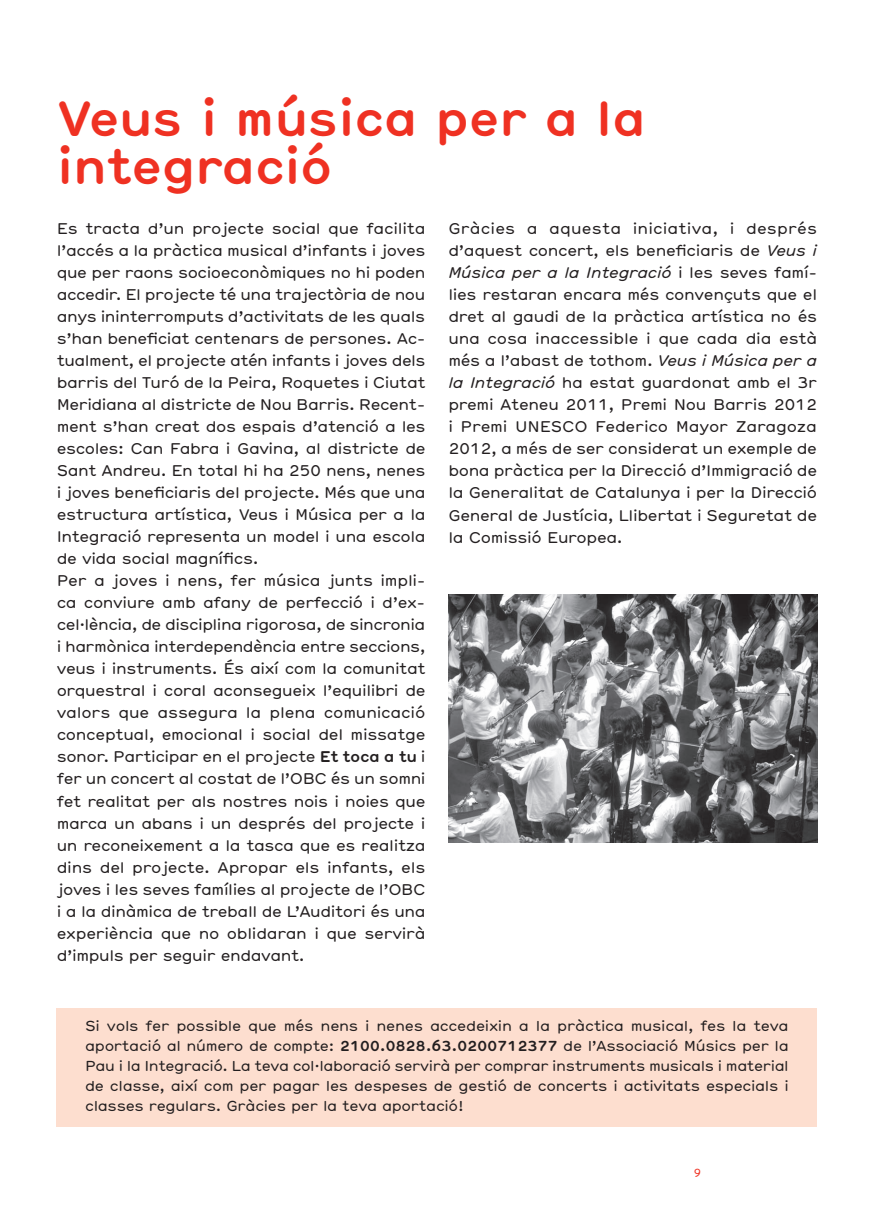
<style>
.page{position:relative;width:874px;height:1225px;background:#fff}
.page>*{position:absolute;margin:0;border:0;box-sizing:border-box;transform-origin:0 0}
.t1{font:700 48px/48px "Hermes";letter-spacing:-.025em;color:#ef3122}
.t2{font:15px/22px "Hermes";letter-spacing:-.03em;color:#231f20}
.t3{font:14px/20px "Hermes";letter-spacing:-.025em;color:#231f20;text-align:justify}
.t4{font:10px "Hermes";color:#ef3122}
.s1{font-weight:700}
.s2{font-style:italic}
</style>
<div class="page">
<div style="left:57px;top:1008px;width:759px;height:119px;background:#fddecf"></div>
<img style="left:448px;top:594px;width:368px;height:249px">
<h1 class="t1" style="left:57px;top:92px;width:591px">Veus i música per a la integració</h1>
<p class="t2" style="left:57px;top:217px;width:370px">Es tracta d’un projecte social que facilita l’accés a la pràctica musical d’infants i joves que per raons socioeconòmiques no hi poden accedir. El projecte té una trajectòria de nou anys ininterromputs d’activitats de les quals s’han beneficiat centenars de persones. Ac&shy;tualment, el projecte atén infants i joves dels barris del Turó de la Peira, Roquetes i Ciutat Meridiana al districte de Nou Barris. Recent&shy;ment s’han creat dos espais d’atenció a les escoles: Can Fabra i Gavina, al districte de Sant Andreu. En total hi ha 250 nens, nenes i joves beneficiaris del projecte. Més que una estructura artística, Veus i Música per a la Integració representa un model i una escola de vida social magnífics.<br>Per a joves i nens, fer música junts impli&shy;ca conviure amb afany de perfecció i d’ex&shy;cel·lència, de disciplina rigorosa, de sincronia i harmònica interdependència entre seccions, veus i instruments. És així com la comunitat orquestral i coral aconsegueix l’equilibri de valors que assegura la plena comunicació conceptual, emocional i social del missatge sonor. Participar en el projecte <span class="s1">Et toca a tu</span> i fer un concert al costat de l’OBC és un somni fet realitat per als nostres nois i noies que marca un abans i un després del projecte i un reconeixement a la tasca que es realitza dins del projecte. Apropar els infants, els joves i les seves famílies al projecte de l’OBC i a la dinàmica de treball de L’Auditori és una experiència que no oblidaran i que servirà d’impuls per seguir endavant.</p>
<p class="t2" style="left:448px;top:217px;width:370px;text-align:justify">Gràcies a aquesta iniciativa, i després d’aquest concert, els beneficiaris de <span class="s2">Veus i Música per a la Integració</span> i les seves famí&shy;lies restaran encara més convençuts que el dret al gaudi de la pràctica artística no és una cosa inaccessible i que cada dia està més a l’abast de tothom. <span class="s2">Veus i Música per a la Integració</span> ha estat guardonat amb el 3r premi Ateneu 2011, Premi Nou Barris 2012 i Premi UNESCO Federico Mayor Zaragoza 2012, a més de ser considerat un exemple de bona pràctica per la Direcció d’Immigració de la Generalitat de Catalunya i per la Direcció General de Justícia, Llibertat i Seguretat de la Comissió Europea.</p>
<p class="t3" style="left:85px;top:1015px;width:704px">Si vols fer possible que més nens i nenes accedeixin a la pràctica musical, fes la teva aportació al número de compte: <span class="s1">2100.0828.63.0200712377</span> de l’Associació Músics per la Pau i la Integració. La teva col·laboració servirà per comprar instruments musicals i material de classe, així com per pagar les despeses de gestió de concerts i activitats especials i classes regulars. Gràcies per la teva aportació!</p>
<p class="t4" style="left:693px;top:1165px;width:9px">9</p>
</div>
